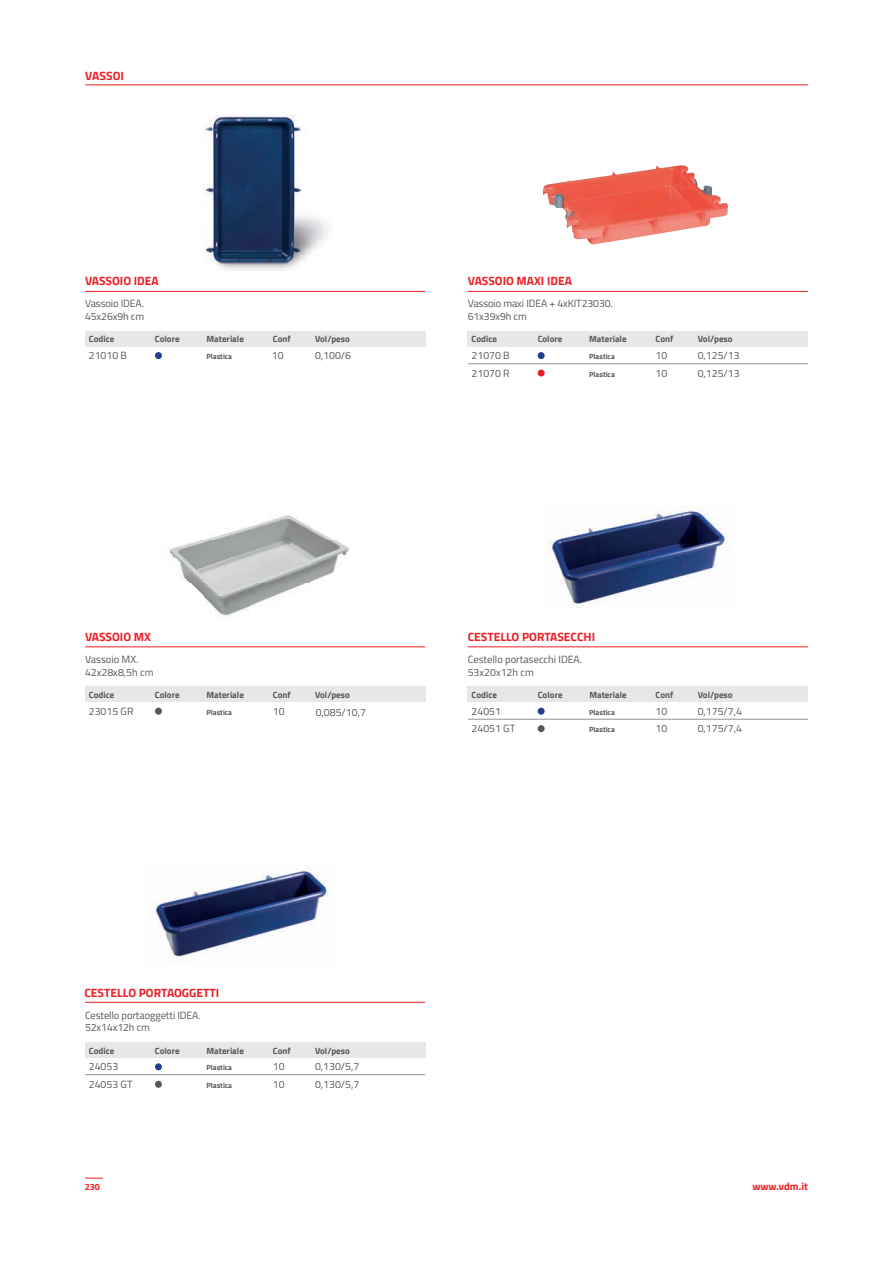
<style>
.page{position:relative;width:893px;height:1263px;background:#fff}
.page>*{position:absolute;margin:0;border:0;box-sizing:border-box;transform-origin:0 0}
.t1{font:700 12px "Titillium Web";color:#ee1d23}
.t2{font:10.5px/12.6px "Titillium Web";color:#57585a}
.t3{font:700 10.5px "Titillium Web";color:#ee1d23}
.t4{font:700 9px "Titillium Web";color:#57585a}
.t5{font:700 9px "Titillium Web";color:#ee1d23}
.t6{font:700 7.5px "Titillium Web";color:#57585a}
</style>
<div class="page">
<hr style="left:85px;top:1002px;width:340px;height:1px;background:#ee1d23">
<div style="left:85px;top:1042px;width:340px;height:15px;background:#e6e7e9"></div>
<hr style="left:85px;top:1074px;width:340px;height:1px;background:#939598">
<hr style="left:85px;top:647px;width:340px;height:1px;background:#ee1d23">
<div style="left:85px;top:686px;width:340px;height:16px;background:#e6e7e9"></div>
<hr style="left:468px;top:647px;width:340px;height:1px;background:#ee1d23">
<div style="left:468px;top:686px;width:340px;height:16px;background:#e6e7e9"></div>
<hr style="left:468px;top:719px;width:340px;height:1px;background:#939598">
<hr style="left:85px;top:291px;width:340px;height:1px;background:#ee1d23">
<div style="left:85px;top:331px;width:340px;height:16px;background:#e6e7e9"></div>
<hr style="left:468px;top:291px;width:340px;height:1px;background:#ee1d23">
<div style="left:468px;top:331px;width:340px;height:16px;background:#e6e7e9"></div>
<hr style="left:468px;top:363px;width:340px;height:1px;background:#939598">
<hr style="left:85px;top:85px;width:723px;height:1px;background:#ee1d23">
<svg style="left:85px;top:1178px;width:18px;height:1px"></svg>
<div style="left:155px;top:352px;width:7px;height:7px;background:#253f8e;border-radius:50%"></div>
<div style="left:538px;top:352px;width:7px;height:7px;background:#253f8e;border-radius:50%"></div>
<div style="left:538px;top:369px;width:7px;height:7px;background:#ee1d23;border-radius:50%"></div>
<div style="left:155px;top:708px;width:7px;height:7px;background:#57585a;border-radius:50%"></div>
<div style="left:538px;top:708px;width:7px;height:7px;background:#253f8e;border-radius:50%"></div>
<div style="left:538px;top:725px;width:7px;height:7px;background:#57585a;border-radius:50%"></div>
<div style="left:155px;top:1063px;width:7px;height:7px;background:#253f8e;border-radius:50%"></div>
<div style="left:155px;top:1081px;width:7px;height:7px;background:#57585a;border-radius:50%"></div>
<img style="left:203px;top:115px;width:125px;height:155px">
<img style="left:543px;top:165px;width:138px;height:79px">
<img style="left:681px;top:165px;width:47px;height:65px">
<img style="left:168px;top:515px;width:181px;height:102px">
<img style="left:549px;top:507px;width:179px;height:100px">
<img style="left:153px;top:869px;width:178px;height:92px">
<p class="t1" style="left:85px;top:67px;width:40px">VASSOI</p>
<p class="t1" style="left:85px;top:272px;width:75px">VASSOIO IDEA</p>
<p class="t2" style="left:85px;top:297px;width:61px">Vassoio IDEA.<br>45x26x9h cm</p>
<p class="t1" style="left:468px;top:272px;width:106px">VASSOIO MAXI IDEA</p>
<p class="t2" style="left:468px;top:297px;width:147px">Vassoio maxi IDEA + 4xKIT23030.<br>61x39x9h cm</p>
<p class="t4" style="left:89px;top:332px;width:27px">Codice</p>
<p class="t4" style="left:273px;top:332px;width:19px">Conf</p>
<p class="t4" style="left:315px;top:332px;width:36px">Vol/peso</p>
<p class="t4" style="left:472px;top:332px;width:27px">Codice</p>
<p class="t4" style="left:656px;top:332px;width:19px">Conf</p>
<p class="t4" style="left:698px;top:332px;width:36px">Vol/peso</p>
<p class="t4" style="left:155px;top:332px;width:26px">Colore</p>
<p class="t4" style="left:206px;top:332px;width:39px">Materiale</p>
<p class="t4" style="left:538px;top:332px;width:26px">Colore</p>
<p class="t4" style="left:589px;top:332px;width:39px">Materiale</p>
<p class="t2" style="left:89px;top:349px;width:40px">21010 B</p>
<p class="t6" style="left:206px;top:351px;width:27px">Plastica</p>
<p class="t2" style="left:315px;top:349px;width:38px">0,100/6</p>
<p class="t2" style="left:272px;top:349px;width:13px">10</p>
<p class="t2" style="left:472px;top:349px;width:40px">21070 B</p>
<p class="t6" style="left:589px;top:351px;width:27px">Plastica</p>
<p class="t2" style="left:698px;top:349px;width:43px">0,125/13</p>
<p class="t2" style="left:656px;top:349px;width:13px">10</p>
<p class="t2" style="left:472px;top:366px;width:40px">21070 R</p>
<p class="t6" style="left:589px;top:368px;width:27px">Plastica</p>
<p class="t2" style="left:656px;top:366px;width:13px">10</p>
<p class="t2" style="left:698px;top:366px;width:43px">0,125/13</p>
<p class="t1" style="left:85px;top:628px;width:67px">VASSOIO MX</p>
<p class="t1" style="left:468px;top:628px;width:129px">CESTELLO PORTASECCHI</p>
<p class="t2" style="left:85px;top:653px;width:70px">Vassoio MX.<br>42x28x8,5h cm</p>
<p class="t2" style="left:468px;top:653px;width:116px">Cestello portasecchi IDEA.<br>53x20x12h cm</p>
<p class="t4" style="left:89px;top:688px;width:27px">Codice</p>
<p class="t4" style="left:273px;top:688px;width:19px">Conf</p>
<p class="t4" style="left:315px;top:688px;width:36px">Vol/peso</p>
<p class="t4" style="left:472px;top:688px;width:27px">Codice</p>
<p class="t4" style="left:656px;top:688px;width:19px">Conf</p>
<p class="t4" style="left:698px;top:688px;width:36px">Vol/peso</p>
<p class="t4" style="left:155px;top:688px;width:26px">Colore</p>
<p class="t4" style="left:206px;top:688px;width:39px">Materiale</p>
<p class="t4" style="left:538px;top:688px;width:26px">Colore</p>
<p class="t4" style="left:589px;top:688px;width:39px">Materiale</p>
<p class="t2" style="left:89px;top:704px;width:46px">23015 GR</p>
<p class="t6" style="left:206px;top:706px;width:27px">Plastica</p>
<p class="t2" style="left:316px;top:706px;width:52px">0,085/10,7</p>
<p class="t2" style="left:273px;top:704px;width:13px">10</p>
<p class="t1" style="left:84px;top:983px;width:136px">CESTELLO PORTAOGGETTI</p>
<p class="t2" style="left:85px;top:1008px;width:117px">Cestello portaoggetti IDEA.<br>52x14x12h cm</p>
<p class="t4" style="left:89px;top:1043px;width:27px">Codice</p>
<p class="t4" style="left:273px;top:1043px;width:19px">Conf</p>
<p class="t4" style="left:315px;top:1043px;width:36px">Vol/peso</p>
<p class="t4" style="left:155px;top:1043px;width:26px">Colore</p>
<p class="t4" style="left:206px;top:1043px;width:39px">Materiale</p>
<p class="t2" style="left:89px;top:1060px;width:31px">24053</p>
<p class="t6" style="left:206px;top:1062px;width:27px">Plastica</p>
<p class="t2" style="left:315px;top:1060px;width:46px">0,130/5,7</p>
<p class="t2" style="left:273px;top:1060px;width:13px">10</p>
<p class="t2" style="left:89px;top:1077px;width:45px">24053 GT</p>
<p class="t6" style="left:206px;top:1079px;width:27px">Plastica</p>
<p class="t2" style="left:273px;top:1077px;width:13px">10</p>
<p class="t2" style="left:315px;top:1077px;width:46px">0,130/5,7</p>
<p class="t2" style="left:472px;top:704px;width:31px">24051</p>
<p class="t6" style="left:589px;top:706px;width:27px">Plastica</p>
<p class="t2" style="left:698px;top:704px;width:46px">0,175/7,4</p>
<p class="t2" style="left:656px;top:704px;width:13px">10</p>
<p class="t2" style="left:472px;top:722px;width:45px">24051 GT</p>
<p class="t6" style="left:589px;top:724px;width:27px">Plastica</p>
<p class="t2" style="left:656px;top:722px;width:13px">10</p>
<p class="t2" style="left:698px;top:722px;width:46px">0,175/7,4</p>
<p class="t5" style="left:85px;top:1180px;width:17px">230</p>
<p class="t3" style="left:752px;top:1178px;width:57px">www.vdm.it</p>
</div>
